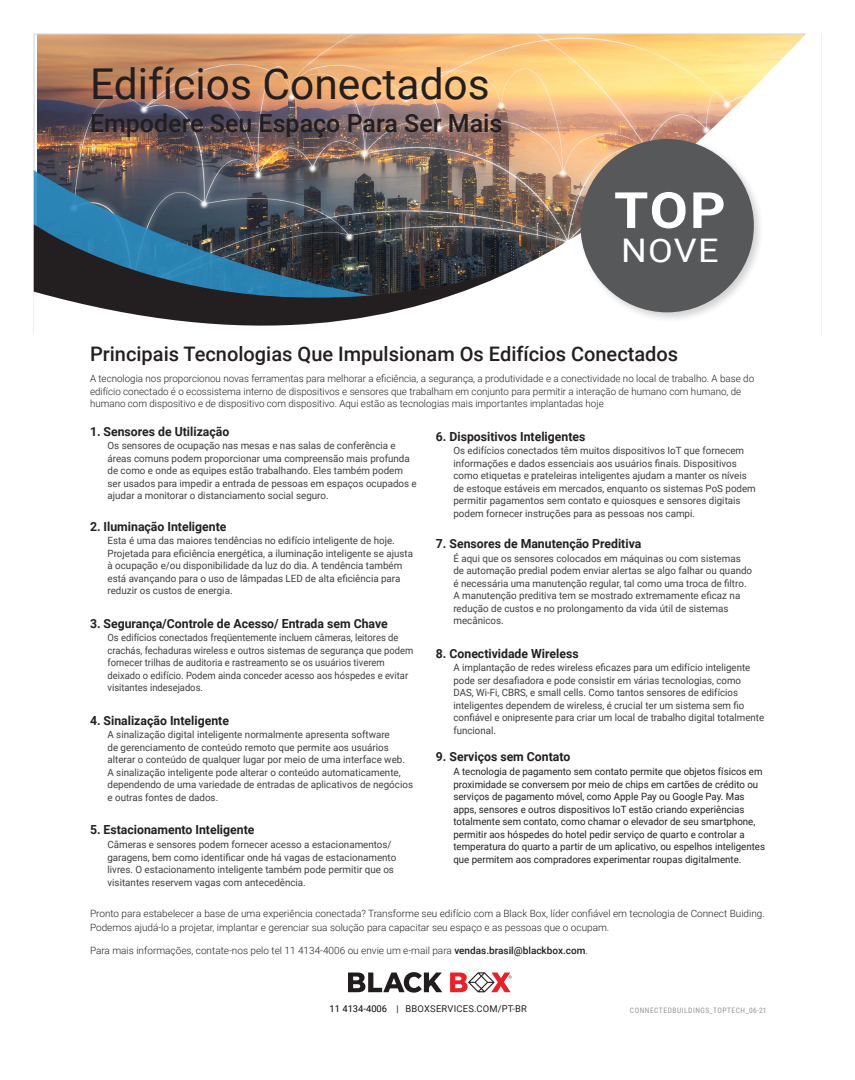
<style>
.page{position:relative;width:855px;height:1080px;background:#fff}
.page>*{position:absolute;margin:0;border:0;box-sizing:border-box;transform-origin:0 0}
.Product_title{font:700 50px "Roboto";color:#fff;scale:1.11 1}
.Product_title-2{font:42.5px "Roboto";color:#231f20}
.Product_title-3{font:32.5px "Roboto";color:#fff;scale:1.11 1}
.Product_title-4{font:500 25px "Roboto";color:#231f20}
.t1{font:500 20px "Roboto";color:#231f20}
.t2{font:700 12.5px "Roboto";color:#231f20}
.t3{font:10px/12.5px "Roboto";color:#3e3e3f}
.Intro_copy{font:300 10px/12.5px "Roboto";color:#231f20}
.t4{font:10px/12.5px "Roboto";color:#231f20}
.t5{font:10px/12.5px "Roboto";color:#3e3e3f;scale:.94 1}
.t6{font:9.38px "Roboto";letter-spacing:.025em;color:#231f20}
.t7{font:7.5px "Roboto Condensed";letter-spacing:.065em;color:#939598}
.s1{font-weight:500}
.s2{color:#040503}
</style>
<div class="page">
<img style="left:34px;top:33px;width:772px;height:293px">
<svg style="left:348px;top:972px;width:94px;height:21px"></svg>
<svg style="left:450px;top:972px;width:62px;height:20px"></svg>
<div style="left:578px;top:136px;width:187px;height:187px;background:#231f20;opacity:.2"></div>
<div style="left:581px;top:139px;width:173px;height:173px;background:#57585a;border-radius:50%"></div>
<p class="Product_title-2" style="left:90px;top:54px;width:401px">Edifícios Conectados</p>
<p class="Product_title-4" style="left:90px;top:105px;width:414px">Empodere Seu Espaço Para Ser Mais</p>
<p class="Product_title" style="left:614px;top:175px;width:102px">TOP</p>
<p class="Product_title-3" style="left:621px;top:227px;width:89px">NOVE</p>
<p class="t1" style="left:90px;top:340px;width:590px">Principais Tecnologias Que Impulsionam Os Edifícios Conectados</p>
<p class="Intro_copy" style="left:90px;top:372px;width:666px">A tecnologia nos proporcionou novas ferramentas para melhorar a eficiência, a segurança, a produtividade e a conectividade no local de trabalho. A base do edifício conectado é o ecossistema interno de dispositivos e sensores que trabalham em conjunto para permitir a interação de humano com humano, de humano com dispositivo e de dispositivo com dispositivo. Aqui estão as tecnologias mais importantes implantadas hoje</p>
<p class="t2" style="left:90px;top:422px;width:141px">1. Sensores de Utilização</p>
<p class="t3" style="left:108px;top:439px;width:311px">Os sensores de ocupação nas mesas e nas salas de conferência e áreas comuns podem proporcionar uma compreensão mais profunda de como e onde as equipes estão trabalhando. Eles também podem ser usados para impedir a entrada de pessoas em espaços ocupados e ajudar a monitorar o distanciamento social seguro.</p>
<p class="t2" style="left:90px;top:517px;width:138px">2. Iluminação Inteligente</p>
<p class="t3" style="left:108px;top:534px;width:307px">Esta é uma das maiores tendências no edifício inteligente de hoje.<br>Projetada para eficiência energética, a iluminação inteligente se ajusta à ocupação e/ou disponibilidade da luz do dia. A tendência também está avançando para o uso de lâmpadas LED de alta eficiência para reduzir os custos de energia.</p>
<p class="t2" style="left:90px;top:614px;width:299px">3. Segurança/Controle de Acesso/ Entrada sem Chave</p>
<p class="t5" style="left:108px;top:631px;width:327px">Os edifícios conectados freqüentemente incluem câmeras, leitores de crachás, fechaduras wireless e outros sistemas de segurança que podem fornecer trilhas de auditoria e rastreamento se os usuários tiverem deixado o edifício. Podem ainda conceder acesso aos hóspedes e evitar visitantes indesejados.</p>
<p class="t2" style="left:90px;top:712px;width:140px">4. Sinalização Inteligente</p>
<p class="t3" style="left:108px;top:728px;width:307px">A sinalização digital inteligente normalmente apresenta software<br>de gerenciamento de conteúdo remoto que permite aos usuários alterar o conteúdo de qualquer lugar por meio de uma interface web.<br>A sinalização inteligente pode alterar o conteúdo automaticamente, dependendo de uma variedade de entradas de aplicativos de negócios e outras fontes de dados.</p>
<p class="t2" style="left:90px;top:821px;width:166px">5. Estacionamento Inteligente</p>
<p class="t3" style="left:108px;top:838px;width:290px">Câmeras e sensores podem fornecer acesso a estacionamentos/ garagens, bem como identificar onde há vagas de estacionamento livres. O estacionamento inteligente também pode permitir que os visitantes reservem vagas com antecedência.</p>
<p class="t2" style="left:436px;top:428px;width:151px">6. Dispositivos Inteligentes</p>
<p class="t3" style="left:453px;top:444px;width:304px">Os edifícios conectados têm muitos dispositivos IoT que fornecem informações e dados essenciais aos usuários finais. Dispositivos como etiquetas e prateleiras inteligentes ajudam a manter os níveis de estoque estáveis em mercados, enquanto os sistemas PoS podem permitir pagamentos sem contato e quiosques e sensores digitais podem fornecer instruções para as pessoas nos campi.</p>
<p class="t2" style="left:436px;top:535px;width:207px">7. Sensores de Manutenção Preditiva</p>
<p class="t3" style="left:453px;top:552px;width:300px">É aqui que os sensores colocados em máquinas ou com sistemas de automação predial podem enviar alertas se algo falhar ou quando é necessária uma manutenção regular, tal como uma troca de filtro.<br>A manutenção preditiva tem se mostrado extremamente eficaz na redução de custos e no prolongamento da vida útil de sistemas mecânicos.</p>
<p class="t2" style="left:436px;top:645px;width:144px">8. Conectividade Wireless</p>
<p class="t3" style="left:453px;top:661px;width:312px">A implantação de redes wireless eficazes para um edifício inteligente pode ser desafiadora e pode consistir em várias tecnologias, como<br>DAS, Wi-Fi, CBRS, e small cells. Como tantos sensores de edifícios inteligentes dependem de wireless, é crucial ter um sistema sem fio confiável e onipresente para criar um local de trabalho digital totalmente funcional.</p>
<p class="t2" style="left:436px;top:748px;width:136px">9. Serviços sem Contato</p>
<p class="t4" style="left:453px;top:765px;width:313px">A tecnologia de pagamento sem contato permite que objetos físicos em proximidade se conversem por meio de chips em cartões de crédito ou serviços de pagamento móvel, como Apple Pay ou Google Pay. Mas apps, sensores e outros dispositivos IoT estão criando experiências totalmente sem contato, como chamar o elevador de seu smartphone, permitir aos hóspedes do hotel pedir serviço de quarto e controlar a temperatura do quarto a partir de um aplicativo, ou espelhos inteligentes que permitem aos compradores experimentar roupas digitalmente.</p>
<p class="Intro_copy" style="left:90px;top:907px;width:676px;line-height:13.8px">Pronto para estabelecer a base de uma experiência conectada? Transforme seu edifício com a Black Box, líder confiável em tecnologia de Connect Buiding.<br>Podemos ajudá-lo a projetar, implantar e gerenciar sua solução para capacitar seu espaço e as pessoas que o ocupam.</p>
<p class="Intro_copy" style="left:90px;top:943px;width:499px">Para mais informações, contate-nos pelo tel 11 4134-4006 ou envie um e-mail para <span class="s1">vendas.brasil@blackbox.com</span>.</p>
<p class="t6" style="left:330px;top:1002px;width:199px"><span class="s2">11 4134-4006</span> | BBOXSERVICES.COM/PT-BR</p>
<p class="t7" style="left:630px;top:1005px;width:138px">CONNECTEDBUILDINGS_TOPTECH_06-21</p>
</div>
